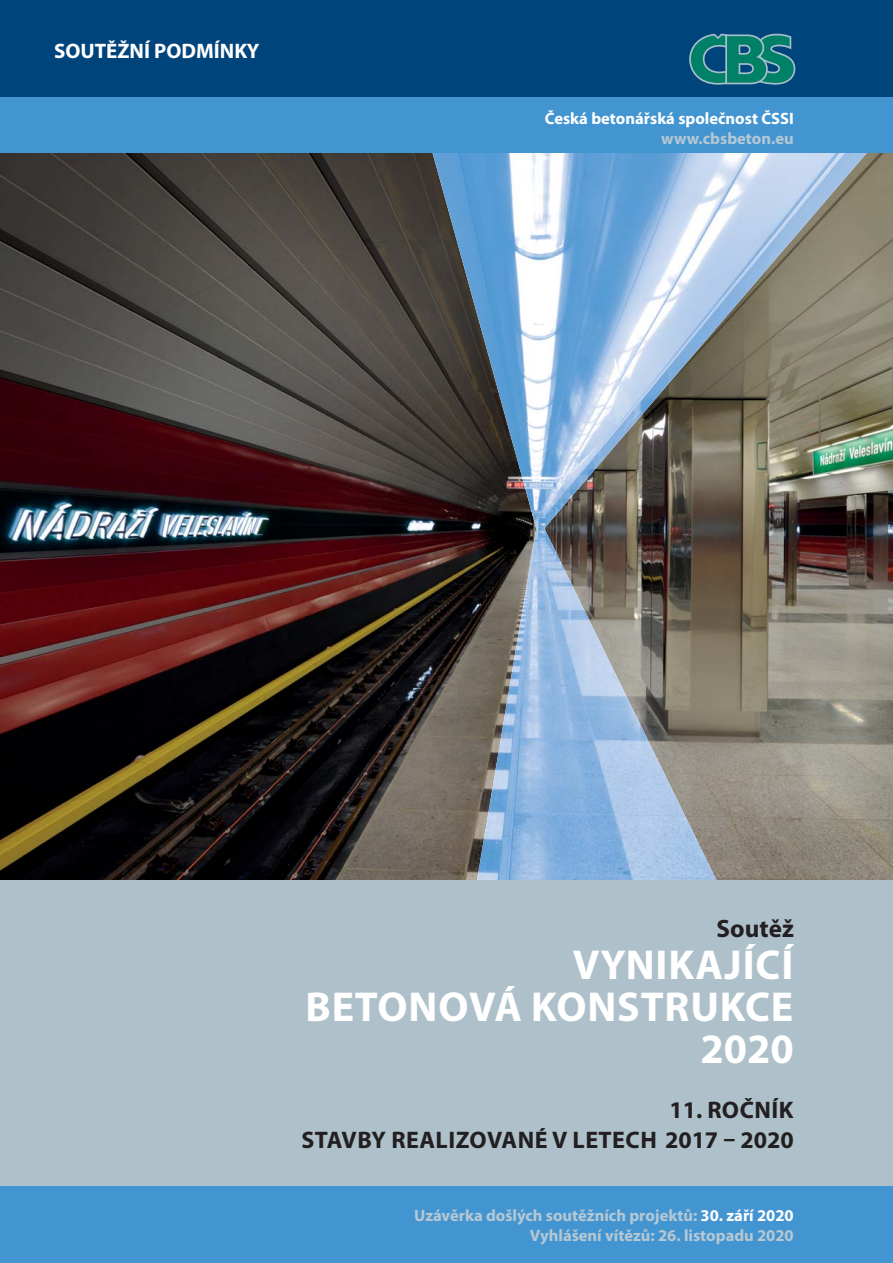
<style>
.page{position:relative;width:893px;height:1263px;background:#fff}
.page>*{position:absolute;margin:0;border:0;box-sizing:border-box;transform-origin:0 0}
.t1{font:700 42px/42px "Myriad Pro";letter-spacing:.02em;color:#fff;text-align:right}
.t2{font:700 25.2px "Myriad Pro";color:#231f20}
.t3{font:700 24px/30px "Myriad Pro";letter-spacing:.02em;color:#231f20;text-align:right}
.t4{font:700 21px "Myriad Pro";color:#fff}
.t5{font:700 16.5px/19.8px "Myriad Pro";color:#b5c8d3;text-align:right}
.t6{font:700 16.5px "Myriad Pro";color:#fff}
.s1{color:#fff}
</style>
<div class="page">
<img style="left:0;top:153px;width:893px;height:727px">
<img style="left:432px;top:153px;width:438px;height:727px">
<div style="left:0;top:880px;width:893px;height:383px;background:#aec1cb"></div>
<div style="left:0;top:0;width:893px;height:149px;background:#00447c"></div>
<div style="left:0;top:98px;width:893px;height:55px;background:#4395d1"></div>
<div style="left:0;top:1186px;width:893px;height:77px;background:#4395d1"></div>
<svg style="left:689px;top:34px;width:106px;height:51px"></svg>
<p class="t4" style="left:54px;top:43px;width:207px">SOUTĚŽNÍ PODMÍNKY</p>
<p class="t6" style="left:545px;top:113px;width:250px">Česká betonářská společnost ČSSI</p>
<p class="t5" style="left:661px;top:130px;width:134px">www.cbsbeton.eu</p>
<h2 class="t2" style="left:716px;top:919px;width:79px">Soutěž</h2>
<h1 class="t1" style="left:305px;top:948px;width:490px">VYNIKAJÍCÍ<br>BETONOVÁ KONSTRUKCE<br>2020</h1>
<h3 class="t3" style="left:301px;top:1097px;width:494px">11. ROČNÍK<br>STAVBY REALIZOVANÉ V LETECH 2017 – 2020</h3>
<p class="t5" style="left:414px;top:1207px;width:381px">Uzávěrka došlých soutěžních projektů: <span class="s1">30. září 2020<br></span>Vyhlášení vítězů: 26. listopadu 2020</p>
</div>
